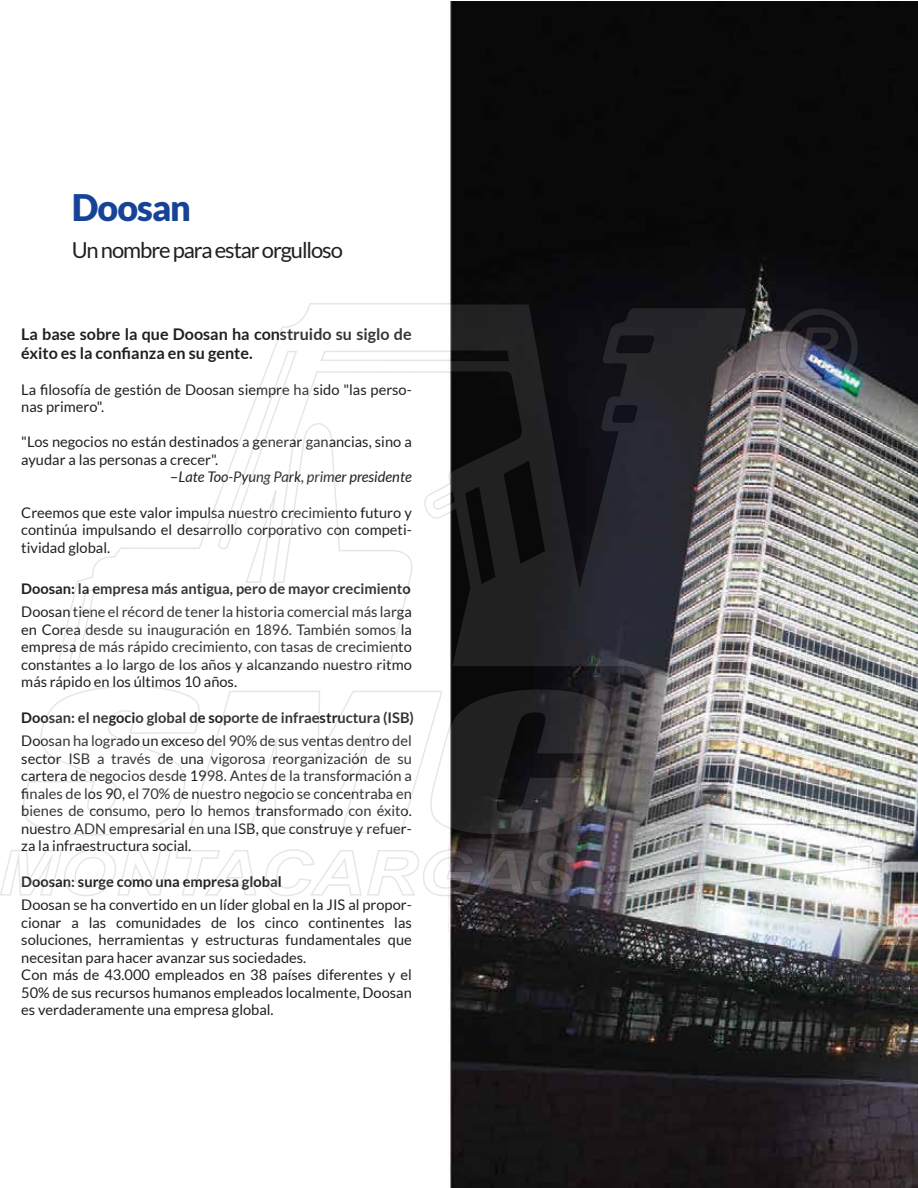
<style>
.page{position:relative;width:918px;height:1188px;background:#fff}
.page>*{position:absolute;margin:0;border:0;box-sizing:border-box;transform-origin:0 0}
.t1{font:900 36.6px "Lato";letter-spacing:-.025em;color:#164396}
.t2{font:21.9px "Lato";letter-spacing:-.05em;color:#231f20}
.t3{font:700 16.05px/19.4px "Lato";color:#231f20}
.t4{font:14.7px/17.5px "Lato";color:#231f20;text-align:justify}
.t5{font:700 14.7px "Lato";color:#231f20}
.t6{font:italic 14.7px "Lato";color:#231f20}
.s1{font-style:normal}
</style>
<div class="page">
<img style="left:449px;top:1px;width:469px;height:1186px">
<svg style="left:56px;top:303px;width:857px;height:593px"></svg>
<svg style="left:0;top:847px;width:258px;height:49px"></svg>
<svg style="left:265px;top:848px;width:312px;height:48px"></svg>
<svg style="left:23px;top:685px;width:591px;height:152px"></svg>
<img style="left:777px;top:306px;width:83px;height:83px">
<h1 class="t1" style="left:72px;top:186px;width:121px">Doosan</h1>
<h2 class="t2" style="left:72px;top:238px;width:273px">Un nombre para estar orgulloso</h2>
<p class="t3" style="left:21px;top:324px;width:392px">La base sobre la que Doosan ha construido su siglo de éxito es la confianza en su gente.</p>
<p class="t4" style="left:21px;top:380px;width:392px">La filosofía de gestión de Doosan siempre ha sido "las perso&shy;nas primero".</p>
<p class="t4" style="left:21px;top:433px;width:392px">"Los negocios no están destinados a generar ganancias, sino a</p>
<p class="t4" style="left:21px;top:451px;width:199px">ayudar a las personas a crecer".</p>
<p class="t6" style="left:170px;top:469px;width:243px"><span class="s1">–</span>Late Too-Pyung Park, primer presidente</p>
<p class="t4" style="left:21px;top:503px;width:392px">Creemos que este valor impulsa nuestro crecimiento futuro y continúa impulsando el desarrollo corporativo con competi&shy;tividad global.</p>
<p class="t5" style="left:21px;top:580px;width:391px">Doosan: la empresa más antigua, pero de mayor crecimiento</p>
<p class="t4" style="left:21px;top:603px;width:392px">Doosan tiene el récord de tener la historia comercial más larga en Corea desde su inauguración en 1896. También somos la empresa de más rápido crecimiento, con tasas de crecimiento constantes a lo largo de los años y alcanzando nuestro ritmo más rápido en los últimos 10 años.</p>
<p class="t5" style="left:21px;top:709px;width:394px">Doosan: el negocio global de soporte de infraestructura (ISB)</p>
<p class="t4" style="left:21px;top:732px;width:392px">Doosan ha logrado un exceso del 90% de sus ventas dentro del sector ISB a través de una vigorosa reorganización de su cartera de negocios desde 1998. Antes de la transformación a finales de los 90, el 70% de nuestro negocio se concentraba en bienes de consumo, pero lo hemos transformado con éxito. nuestro ADN empresarial en una ISB, que construye y refuer&shy;za la infraestructura social.</p>
<p class="t5" style="left:21px;top:873px;width:262px">Doosan: surge como una empresa global</p>
<p class="t4" style="left:21px;top:896px;width:392px;text-align:left">Doosan se ha convertido en un líder global en la JIS al propor&shy;cionar a las comunidades de los cinco continentes las soluciones, herramientas y estructuras fundamentales que necesitan para hacer avanzar sus sociedades.<br>Con más de 43.000 empleados en 38 países diferentes y el 50% de sus recursos humanos empleados localmente, Doosan es verdaderamente una empresa global.</p>
</div>
